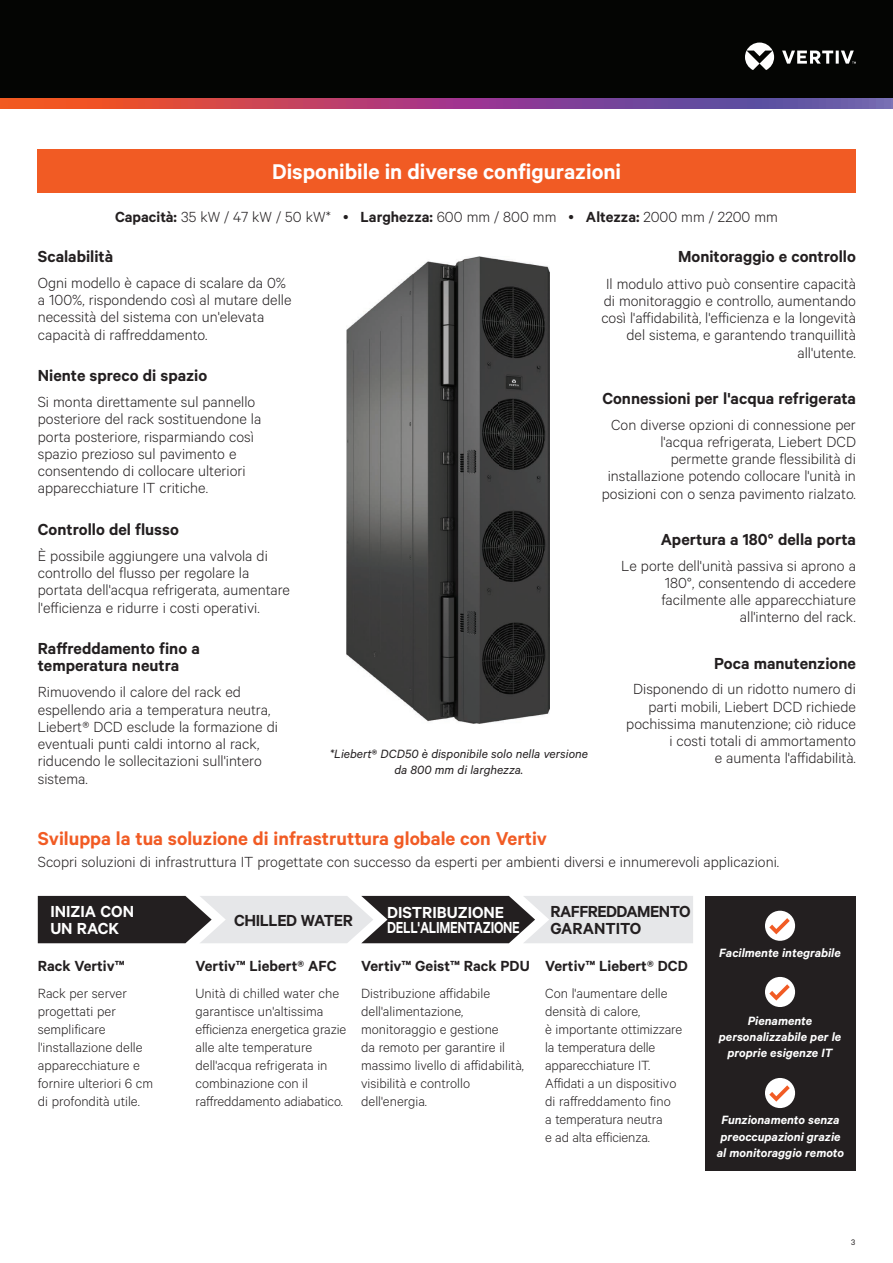
<style>
.page{position:relative;width:893px;height:1263px;background:#fff}
.page>*{position:absolute;margin:0;border:0;box-sizing:border-box;transform-origin:0 0}
.t1{font:600 24px "Calibre";color:#fff}
.t2{font:600 21px "Calibre";color:#f15b24}
.t3{font:600 18px/17.2px "Calibre";color:#231f20}
.t4{font:600 18px/15px "Calibre";letter-spacing:-.02em;color:#fff}
.t5{font:600 18px/17.7px "Calibre";letter-spacing:-.03em;color:#231f20}
.t6{font:600 18px/17.7px "Calibre";color:#fff}
.t7{font:600 18px "Calibre";letter-spacing:-.02em;color:#231f20}
.t8{font:300 16.5px/17.2px "Calibre";color:#231f20}
.t9{font:600 16.5px "Calibre";color:#231f20}
.t10{font:300 15px/18px "Calibre";color:#231f20}
.t11{font:italic 600 13.5px/16.2px "Calibre";color:#fff;text-align:center}
.t12{font:italic 13.5px/16.2px "Calibre";color:#231f20;text-align:center}
.t13{font:9px "Calibre";color:#231f20}
.s1{font-weight:600}
.s2{font-weight:500;font-style:normal}
</style>
<div class="page">
<div style="left:0;top:0;width:893px;height:108px;background:#040503"></div>
<svg style="left:745px;top:43px;width:111px;height:27px"></svg>
<svg style="left:0;top:98px;width:893px;height:11px;background:#a34874"></svg>
<div style="left:38px;top:149px;width:818px;height:43px;background:#f15b24"></div>
<div style="left:705px;top:896px;width:151px;height:274px;background:#231f20"></div>
<svg style="left:38px;top:896px;width:655px;height:47px;background:#8b8a8b"></svg>
<div style="left:765px;top:911px;width:30px;height:30px;background:#fff;border-radius:50%"></div>
<svg style="left:769px;top:918px;width:21px;height:16px"></svg>
<div style="left:765px;top:977px;width:30px;height:30px;background:#fff;border-radius:50%"></div>
<svg style="left:769px;top:984px;width:21px;height:16px"></svg>
<div style="left:765px;top:1078px;width:30px;height:30px;background:#fff;border-radius:50%"></div>
<svg style="left:769px;top:1085px;width:21px;height:16px"></svg>
<img style="left:346px;top:256px;width:203px;height:467px">
<h1 class="t1" style="left:272px;top:157px;width:351px">Disponibile in diverse configurazioni</h1>
<p class="t8" style="left:115px;top:208px;width:217px"><span class="s1">Capacità:</span> 35 kW / 47 kW / 50 kW*</p>
<p class="t8" style="left:361px;top:208px;width:197px"><span class="s1">Larghezza:</span> 600 mm / 800 mm</p>
<p class="t8" style="left:586px;top:208px;width:193px"><span class="s1">Altezza:</span> 2000 mm / 2200 mm</p>
<p class="t3" style="left:38px;top:247px;width:77px">Scalabilità</p>
<p class="t8" style="left:38px;top:273px;width:255px">Ogni modello è capace di scalare da 0% a 100%, rispondendo così al mutare delle necessità del sistema con un'elevata capacità di raffreddamento.</p>
<p class="t3" style="left:38px;top:366px;width:171px">Niente spreco di spazio</p>
<p class="t8" style="left:38px;top:393px;width:225px">Si monta direttamente sul pannello posteriore del rack sostituendone la porta posteriore, risparmiando così spazio prezioso sul pavimento e consentendo di collocare ulteriori apparecchiature IT critiche.</p>
<p class="t3" style="left:38px;top:520px;width:142px">Controllo del flusso</p>
<p class="t8" style="left:38px;top:546px;width:254px">È possibile aggiungere una valvola di controllo del flusso per regolare la portata dell'acqua refrigerata, aumentare l'efficienza e ridurre i costi operativi.</p>
<p class="t3" style="left:38px;top:639px;width:163px">Raffreddamento fino a temperatura neutra</p>
<p class="t8" style="left:38px;top:683px;width:242px">Rimuovendo il calore del rack ed espellendo aria a temperatura neutra, Liebert® DCD esclude la formazione di eventuali punti caldi intorno al rack, riducendo le sollecitazioni sull'intero sistema.</p>
<p class="t12" style="left:330px;top:745px;width:260px">*Liebert<span class="s2">®</span> DCD50 è disponibile solo nella versione da 800 mm di larghezza.</p>
<p class="t3" style="left:678px;top:247px;width:179px">Monitoraggio e controllo</p>
<p class="t8" style="left:601px;top:274px;width:256px;text-align:right">Il modulo attivo può consentire capacità di monitoraggio e controllo, aumentando così l'affidabilità, l'efficienza e la longevità del sistema, e garantendo tranquillità all'utente.</p>
<p class="t3" style="left:602px;top:389px;width:255px">Connessioni per l'acqua refrigerata</p>
<p class="t8" style="left:602px;top:415px;width:256px;text-align:right">Con diverse opzioni di connessione per l'acqua refrigerata, Liebert DCD permette grande flessibilità di installazione potendo collocare l'unità in posizioni con o senza pavimento rialzato.</p>
<p class="t3" style="left:661px;top:530px;width:197px">Apertura a 180° della porta</p>
<p class="t8" style="left:621px;top:556px;width:236px;text-align:right">Le porte dell'unità passiva si aprono a<br>180°, consentendo di accedere facilmente alle apparecchiature all'interno del rack.</p>
<p class="t3" style="left:714px;top:654px;width:143px">Poca manutenzione</p>
<p class="t8" style="left:626px;top:680px;width:231px;text-align:right">Disponendo di un ridotto numero di parti mobili, Liebert DCD richiede pochissima manutenzione; ciò riduce i costi totali di ammortamento<br>e aumenta l'affidabilità.</p>
<p class="t2" style="left:38px;top:826px;width:511px">Sviluppa la tua soluzione di infrastruttura globale con Vertiv</p>
<p class="t8" style="left:38px;top:852px;width:743px">Scopri soluzioni di infrastruttura IT progettate con successo da esperti per ambienti diversi e innumerevoli applicazioni.</p>
<p class="t6" style="left:50px;top:902px;width:85px">INIZIA CON<br>UN RACK</p>
<p class="t7" style="left:234px;top:909px;width:120px">CHILLED WATER</p>
<p class="t4" style="left:387px;top:904px;width:134px">DISTRIBUZIONE<br>DELL'ALIMENTAZIONE</p>
<p class="t5" style="left:550px;top:902px;width:141px">RAFFREDDAMENTO<br>GARANTITO</p>
<p class="t9" style="left:38px;top:956px;width:88px">Rack Vertiv™</p>
<p class="t10" style="left:38px;top:984px;width:117px">Rack per server progettati per semplificare l'installazione delle apparecchiature e fornire ulteriori 6 cm di profondità utile.</p>
<p class="t9" style="left:195px;top:956px;width:143px">Vertiv™ Liebert® AFC</p>
<p class="t10" style="left:195px;top:984px;width:152px">Unità di chilled water che garantisce un'altissima efficienza energetica grazie alle alte temperature dell'acqua refrigerata in combinazione con il raffreddamento adiabatico.</p>
<p class="t9" style="left:361px;top:956px;width:170px">Vertiv™ Geist™ Rack PDU</p>
<p class="t10" style="left:361px;top:984px;width:164px">Distribuzione affidabile dell'alimentazione, monitoraggio e gestione<br>da remoto per garantire il massimo livello di affidabilità, visibilità e controllo dell'energia.</p>
<p class="t9" style="left:545px;top:956px;width:144px">Vertiv™ Liebert® DCD</p>
<p class="t10" style="left:545px;top:984px;width:139px">Con l'aumentare delle densità di calore,<br>è importante ottimizzare la temperatura delle apparecchiature IT.<br>Affidati a un dispositivo di raffreddamento fino<br>a temperatura neutra<br>e ad alta efficienza.</p>
<p class="t11" style="left:719px;top:944px;width:123px">Facilmente integrabile</p>
<p class="t11" style="left:719px;top:1012px;width:124px">Pienamente personalizzabile per le proprie esigenze IT</p>
<p class="t11" style="left:717px;top:1112px;width:129px">Funzionamento senza preoccupazioni grazie al monitoraggio remoto</p>
<p class="t13" style="left:851px;top:1236px;width:6px">3</p>
</div>
